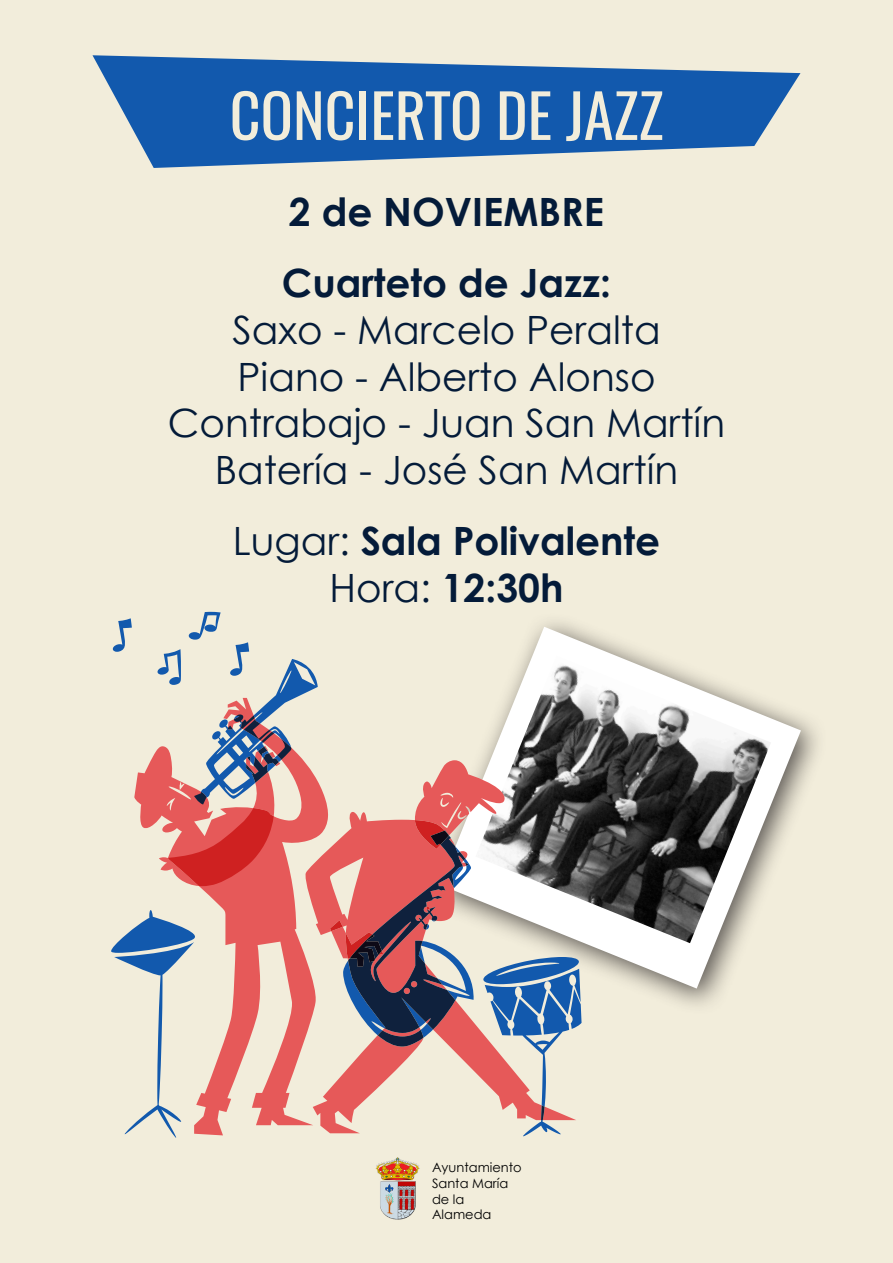
<style>
.page{position:relative;width:893px;height:1263px;background:#f2eddb}
.page>*{position:absolute;margin:0;border:0;box-sizing:border-box;transform-origin:0 0}
.t1{font:60px "Oswald";color:#f2eddb}
.t2{font:39px "Century Gothic";color:#041b39}
.t3{font:700 39px "Century Gothic";color:#041b39}
.t4{font:13.05px "Century Gothic";color:#000}
.s1{font-weight:400}
</style>
<div class="page">
<div style="left:425px;top:611px;width:403px;height:405px;background:#231f20;opacity:.75"></div>
<svg style="left:440px;top:627px;width:361px;height:361px"></svg>
<img style="left:475px;top:656px;width:296px;height:287px">
<svg style="left:112px;top:618px;width:20px;height:34px"></svg>
<svg style="left:134px;top:750px;width:194px;height:385px"></svg>
<svg style="left:157px;top:612px;width:161px;height:274px"></svg>
<svg style="left:303px;top:812px;width:27px;height:321px"></svg>
<svg style="left:330px;top:760px;width:252px;height:376px"></svg>
<svg style="left:111px;top:910px;width:91px;height:228px"></svg>
<img style="left:375px;top:1158px;width:45px;height:62px">
<svg style="left:92px;top:55px;width:708px;height:113px;fill:#1259ad"></svg>
<p class="t1" style="left:230px;top:74px;width:435px">CONCIERTO DE JAZZ</p>
<p class="t3" style="left:289px;top:182px;width:317px">2 de NOVIEMBRE</p>
<p class="t3" style="left:282px;top:253px;width:331px">Cuarteto de Jazz:</p>
<p class="t2" style="left:232px;top:302px;width:430px">Saxo - Marcelo Peralta</p>
<p class="t2" style="left:237px;top:349px;width:420px">Piano - Alberto Alonso</p>
<p class="t2" style="left:168px;top:396px;width:559px">Contrabajo - Juan San Martín</p>
<p class="t2" style="left:215px;top:443px;width:465px">Batería - José San Martín</p>
<p class="t3" style="left:233px;top:511px;width:429px"><span class="s1">Lugar:</span> Sala Polivalente</p>
<p class="t3" style="left:330px;top:558px;width:235px"><span class="s1">Hora:</span> 12:30h</p>
<p class="t4" style="left:432px;top:1158px;width:91px">Ayuntamiento</p>
<p class="t4" style="left:432px;top:1174px;width:78px">Santa María</p>
<p class="t4" style="left:432px;top:1190px;width:34px">de la</p>
<p class="t4" style="left:432px;top:1205px;width:61px">Alameda</p>
</div>
